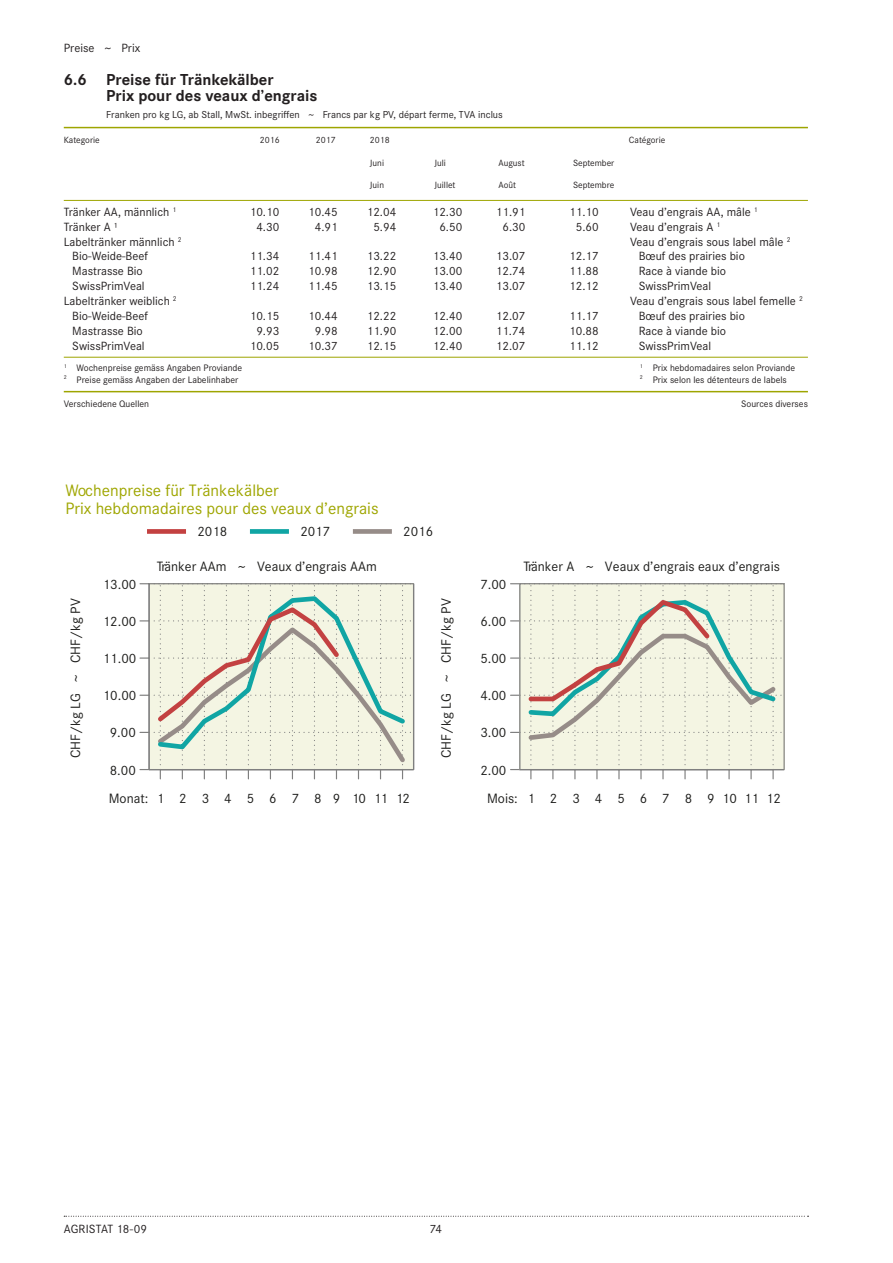
<style>
.page{position:relative;width:893px;height:1263px;background:#fff}
.page>*{position:absolute;margin:0;border:0;box-sizing:border-box;transform-origin:0 0}
.t1{font:17.1px/18.1px "Corporate S";color:#9fa600}
._03_Tabellentitel{font:700 16.5px "Corporate S";color:#231f20}
.t2{font:14.1px "Corporate S";color:#1d1d1b}
.t3{font:14.1px "Corporate S";letter-spacing:.945em;color:#1d1d1b}
.t4{font:14.1px "Corporate S";letter-spacing:1.065em;color:#1d1d1b}
._03_Tab_Vorspalte{font:12.3px "Corporate S";color:#231f20}
.Tränkerpreise_Zahlen{font:12.3px "Corporate S";color:#231f20}
._03_Tabellen-Unterti{font:10.5px "Corporate S";color:#231f20}
._03_Tab_Fussnote{font:9.75px "Corporate S";color:#231f20}
._03_Tab_Quelle_de{font:9.75px "Corporate S";color:#231f20}
._03_Tab_Quelle_fr{font:9.75px "Corporate S";color:#231f20}
._03_Tabellen-Kopf{font:9.3px "Corporate S";color:#231f20}
.s1{color:#fff}
</style>
<div class="page">
<svg style="left:64px;top:1216px;width:744px;height:1px"></svg>
<hr style="left:64px;top:127px;width:744px;height:1px;background:#9ea500">
<hr style="left:64px;top:357px;width:744px;height:1px;background:#9ea500">
<hr style="left:64px;top:391px;width:744px;height:1px;background:#9ea500">
<hr style="left:64px;top:200px;width:744px;height:1px;background:#9ea500">
<div style="left:149px;top:529px;width:35px;height:5px;background:#c34141"></div>
<div style="left:252px;top:529px;width:35px;height:5px;background:#10a5a4"></div>
<div style="left:355px;top:529px;width:35px;height:5px;background:#968c88"></div>
<svg style="left:140px;top:583px;width:274px;height:196px;background:#e5e8d9"></svg>
<div style="left:149px;top:583px;width:265px;height:187px;border:1px solid #7f7f7f"></div>
<svg style="left:511px;top:583px;width:273px;height:196px;background:#e8eadb"></svg>
<div style="left:519px;top:583px;width:266px;height:187px;border:1px solid #7f7f7f"></div>
<p class="_03_Tab_Vorspalte" style="left:64px;top:41px;width:78px">Preise ~ Prix</p>
<p class="_03_Tabellentitel" style="left:64px;top:70px;width:211px">6.6 Preise für Tränkekälber</p>
<p class="_03_Tabellentitel" style="left:64px;top:86px;width:255px"><span class="s1">6.4.</span> Prix pour des veaux d’engrais</p>
<p class="_03_Tabellen-Unterti" style="left:106px;top:109px;width:398px">Franken pro kg LG, ab Stall, MwSt. inbegriffen ~ Francs par kg PV, départ ferme, TVA inclus</p>
<p class="_03_Tabellen-Kopf" style="left:64px;top:135px;width:37px">Kategorie</p>
<p class="_03_Tabellen-Kopf" style="left:629px;top:135px;width:38px">Catégorie</p>
<p class="_03_Tabellen-Kopf" style="left:260px;top:135px;width:21px">2016</p>
<p class="_03_Tabellen-Kopf" style="left:316px;top:135px;width:21px">2017</p>
<p class="_03_Tabellen-Kopf" style="left:370px;top:135px;width:21px">2018</p>
<p class="_03_Tabellen-Kopf" style="left:370px;top:157px;width:16px">Juni</p>
<p class="_03_Tabellen-Kopf" style="left:370px;top:180px;width:16px">Juin</p>
<p class="_03_Tabellen-Kopf" style="left:573px;top:157px;width:43px">September</p>
<p class="_03_Tabellen-Kopf" style="left:573px;top:180px;width:43px">Septembre</p>
<p class="_03_Tabellen-Kopf" style="left:434px;top:157px;width:13px">Juli</p>
<p class="_03_Tabellen-Kopf" style="left:434px;top:180px;width:22px">Juillet</p>
<p class="_03_Tabellen-Kopf" style="left:499px;top:157px;width:28px">August</p>
<p class="_03_Tabellen-Kopf" style="left:499px;top:180px;width:19px">Août</p>
<p class="_03_Tab_Vorspalte" style="left:64px;top:205px;width:114px">Tränker AA, männlich <sup>1</sup></p>
<p class="_03_Tab_Vorspalte" style="left:64px;top:220px;width:56px">Tränker A ¹</p>
<p class="_03_Tab_Vorspalte" style="left:64px;top:235px;width:119px">Labeltränker männlich <sup>2</sup></p>
<p class="_03_Tab_Vorspalte" style="left:72px;top:249px;width:77px">Bio-Weide-Beef</p>
<p class="_03_Tab_Vorspalte" style="left:72px;top:264px;width:72px">Mastrasse Bio</p>
<p class="_03_Tab_Vorspalte" style="left:72px;top:279px;width:74px">SwissPrimVeal</p>
<p class="_03_Tab_Vorspalte" style="left:64px;top:294px;width:115px">Labeltränker weiblich <sup>2</sup></p>
<p class="_03_Tab_Vorspalte" style="left:72px;top:309px;width:77px">Bio-Weide-Beef</p>
<p class="_03_Tab_Vorspalte" style="left:72px;top:324px;width:72px">Mastrasse Bio</p>
<p class="_03_Tab_Vorspalte" style="left:72px;top:338px;width:74px">SwissPrimVeal</p>
<p class="_03_Tab_Fussnote" style="left:64px;top:362px;width:180px"><sup>1</sup> Wochenpreise gemäss Angaben Proviande</p>
<p class="_03_Tab_Fussnote" style="left:64px;top:374px;width:176px"><sup>2</sup> Preise gemäss Angaben der Labelinhaber</p>
<p class="Tränkerpreise_Zahlen" style="left:250px;top:205px;width:31px">10.10</p>
<p class="Tränkerpreise_Zahlen" style="left:308px;top:205px;width:31px">10.45</p>
<p class="Tränkerpreise_Zahlen" style="left:367px;top:205px;width:31px">12.04</p>
<p class="Tränkerpreise_Zahlen" style="left:433px;top:205px;width:31px">12.30</p>
<p class="Tränkerpreise_Zahlen" style="left:496px;top:205px;width:31px">11.91</p>
<p class="Tränkerpreise_Zahlen" style="left:569px;top:205px;width:31px">11.10</p>
<p class="Tränkerpreise_Zahlen" style="left:256px;top:220px;width:24px">4.30</p>
<p class="Tränkerpreise_Zahlen" style="left:315px;top:220px;width:24px">4.91</p>
<p class="Tränkerpreise_Zahlen" style="left:373px;top:220px;width:24px">5.94</p>
<p class="Tränkerpreise_Zahlen" style="left:439px;top:220px;width:24px">6.50</p>
<p class="Tränkerpreise_Zahlen" style="left:502px;top:220px;width:24px">6.30</p>
<p class="Tränkerpreise_Zahlen" style="left:576px;top:220px;width:24px">5.60</p>
<p class="Tränkerpreise_Zahlen" style="left:250px;top:249px;width:31px">11.34</p>
<p class="Tränkerpreise_Zahlen" style="left:308px;top:249px;width:31px">11.41</p>
<p class="Tränkerpreise_Zahlen" style="left:367px;top:249px;width:31px">13.22</p>
<p class="Tränkerpreise_Zahlen" style="left:433px;top:249px;width:31px">13.40</p>
<p class="Tränkerpreise_Zahlen" style="left:496px;top:249px;width:31px">13.07</p>
<p class="Tränkerpreise_Zahlen" style="left:569px;top:249px;width:31px">12.17</p>
<p class="Tränkerpreise_Zahlen" style="left:250px;top:264px;width:31px">11.02</p>
<p class="Tränkerpreise_Zahlen" style="left:308px;top:264px;width:31px">10.98</p>
<p class="Tränkerpreise_Zahlen" style="left:367px;top:264px;width:31px">12.90</p>
<p class="Tränkerpreise_Zahlen" style="left:433px;top:264px;width:31px">13.00</p>
<p class="Tränkerpreise_Zahlen" style="left:496px;top:264px;width:31px">12.74</p>
<p class="Tränkerpreise_Zahlen" style="left:569px;top:264px;width:31px">11.88</p>
<p class="Tränkerpreise_Zahlen" style="left:250px;top:279px;width:31px">11.24</p>
<p class="Tränkerpreise_Zahlen" style="left:308px;top:279px;width:31px">11.45</p>
<p class="Tränkerpreise_Zahlen" style="left:367px;top:279px;width:31px">13.15</p>
<p class="Tränkerpreise_Zahlen" style="left:433px;top:279px;width:31px">13.40</p>
<p class="Tränkerpreise_Zahlen" style="left:496px;top:279px;width:31px">13.07</p>
<p class="Tränkerpreise_Zahlen" style="left:569px;top:279px;width:31px">12.12</p>
<p class="Tränkerpreise_Zahlen" style="left:250px;top:309px;width:31px">10.15</p>
<p class="Tränkerpreise_Zahlen" style="left:308px;top:309px;width:31px">10.44</p>
<p class="Tränkerpreise_Zahlen" style="left:367px;top:309px;width:31px">12.22</p>
<p class="Tränkerpreise_Zahlen" style="left:433px;top:309px;width:31px">12.40</p>
<p class="Tränkerpreise_Zahlen" style="left:496px;top:309px;width:31px">12.07</p>
<p class="Tränkerpreise_Zahlen" style="left:569px;top:309px;width:31px">11.17</p>
<p class="Tränkerpreise_Zahlen" style="left:256px;top:324px;width:24px">9.93</p>
<p class="Tränkerpreise_Zahlen" style="left:315px;top:324px;width:24px">9.98</p>
<p class="Tränkerpreise_Zahlen" style="left:367px;top:324px;width:31px">11.90</p>
<p class="Tränkerpreise_Zahlen" style="left:433px;top:324px;width:31px">12.00</p>
<p class="Tränkerpreise_Zahlen" style="left:496px;top:324px;width:31px">11.74</p>
<p class="Tränkerpreise_Zahlen" style="left:569px;top:324px;width:31px">10.88</p>
<p class="Tränkerpreise_Zahlen" style="left:250px;top:338px;width:31px">10.05</p>
<p class="Tränkerpreise_Zahlen" style="left:308px;top:338px;width:31px">10.37</p>
<p class="Tränkerpreise_Zahlen" style="left:367px;top:338px;width:31px">12.15</p>
<p class="Tränkerpreise_Zahlen" style="left:433px;top:338px;width:31px">12.40</p>
<p class="Tränkerpreise_Zahlen" style="left:496px;top:338px;width:31px">12.07</p>
<p class="Tränkerpreise_Zahlen" style="left:569px;top:338px;width:31px">11.12</p>
<p class="_03_Tab_Vorspalte" style="left:630px;top:205px;width:129px">Veau d’engrais AA, mâle <sup>1</sup></p>
<p class="_03_Tab_Vorspalte" style="left:630px;top:220px;width:92px">Veau d’engrais A <sup>1</sup></p>
<p class="_03_Tab_Vorspalte" style="left:630px;top:235px;width:162px">Veau d’engrais sous label mâle <sup>2</sup></p>
<p class="_03_Tab_Vorspalte" style="left:639px;top:249px;width:108px">Bœuf des prairies bio</p>
<p class="_03_Tab_Vorspalte" style="left:639px;top:264px;width:89px">Race à viande bio</p>
<p class="_03_Tab_Vorspalte" style="left:639px;top:279px;width:74px">SwissPrimVeal</p>
<p class="_03_Tab_Vorspalte" style="left:630px;top:294px;width:174px">Veau d’engrais sous label femelle <sup>2</sup></p>
<p class="_03_Tab_Vorspalte" style="left:639px;top:309px;width:108px">Bœuf des prairies bio</p>
<p class="_03_Tab_Vorspalte" style="left:639px;top:324px;width:89px">Race à viande bio</p>
<p class="_03_Tab_Vorspalte" style="left:639px;top:338px;width:74px">SwissPrimVeal</p>
<p class="_03_Tab_Fussnote" style="left:640px;top:362px;width:157px"><sup>1</sup> Prix hebdomadaires selon Proviande</p>
<p class="_03_Tab_Fussnote" style="left:640px;top:374px;width:148px"><sup>2</sup> Prix selon les détenteurs de labels</p>
<p class="_03_Tab_Quelle_de" style="left:64px;top:398px;width:87px">Verschiedene Quellen</p>
<p class="_03_Tab_Quelle_fr" style="left:741px;top:398px;width:68px">Sources diverses</p>
<p class="t1" style="left:65px;top:481px;width:315px">Wochenpreise für Tränkekälber<br>Prix hebdomadaires pour des veaux d’engrais</p>
<p class="t2" style="left:197px;top:523px;width:31px">2018</p>
<p class="t2" style="left:300px;top:523px;width:31px">2017</p>
<p class="t2" style="left:403px;top:523px;width:31px">2016</p>
<p class="t2" style="left:157px;top:558px;width:222px">Tränker AAm ~ Veaux d’engrais AAm</p>
<p class="t2" style="left:68px;top:758px;width:161px;rotate:-90deg">CHF/kg LG ~ CHF/kg PV</p>
<p class="t3" style="left:157px;top:790px;width:255px">123456789101112</p>
<p class="t2" style="left:103px;top:576px;width:35px">13.00</p>
<p class="t2" style="left:103px;top:613px;width:35px">12.00</p>
<p class="t2" style="left:103px;top:650px;width:35px">11.00</p>
<p class="t2" style="left:103px;top:688px;width:35px">10.00</p>
<p class="t2" style="left:110px;top:725px;width:28px">9.00</p>
<p class="t2" style="left:110px;top:762px;width:28px">8.00</p>
<p class="t2" style="left:109px;top:790px;width:41px">Monat:</p>
<p class="t2" style="left:438px;top:758px;width:161px;rotate:-90deg">CHF/kg LG ~ CHF/kg PV</p>
<p class="t2" style="left:480px;top:576px;width:28px">7.00</p>
<p class="t2" style="left:480px;top:613px;width:28px">6.00</p>
<p class="t2" style="left:480px;top:650px;width:28px">5.00</p>
<p class="t2" style="left:480px;top:688px;width:28px">4.00</p>
<p class="t2" style="left:480px;top:725px;width:28px">3.00</p>
<p class="t2" style="left:480px;top:762px;width:28px">2.00</p>
<p class="t2" style="left:523px;top:558px;width:258px">Tränker A ~ Veaux d’engrais eaux d’engrais</p>
<p class="t2" style="left:487px;top:790px;width:32px">Mois:</p>
<p class="t4" style="left:527px;top:790px;width:255px">123456789101112</p>
<p class="_03_Tab_Vorspalte" style="left:64px;top:1222px;width:85px">AGRISTAT 18-09</p>
<p class="_03_Tab_Vorspalte" style="left:430px;top:1222px;width:14px">74</p>
</div>
